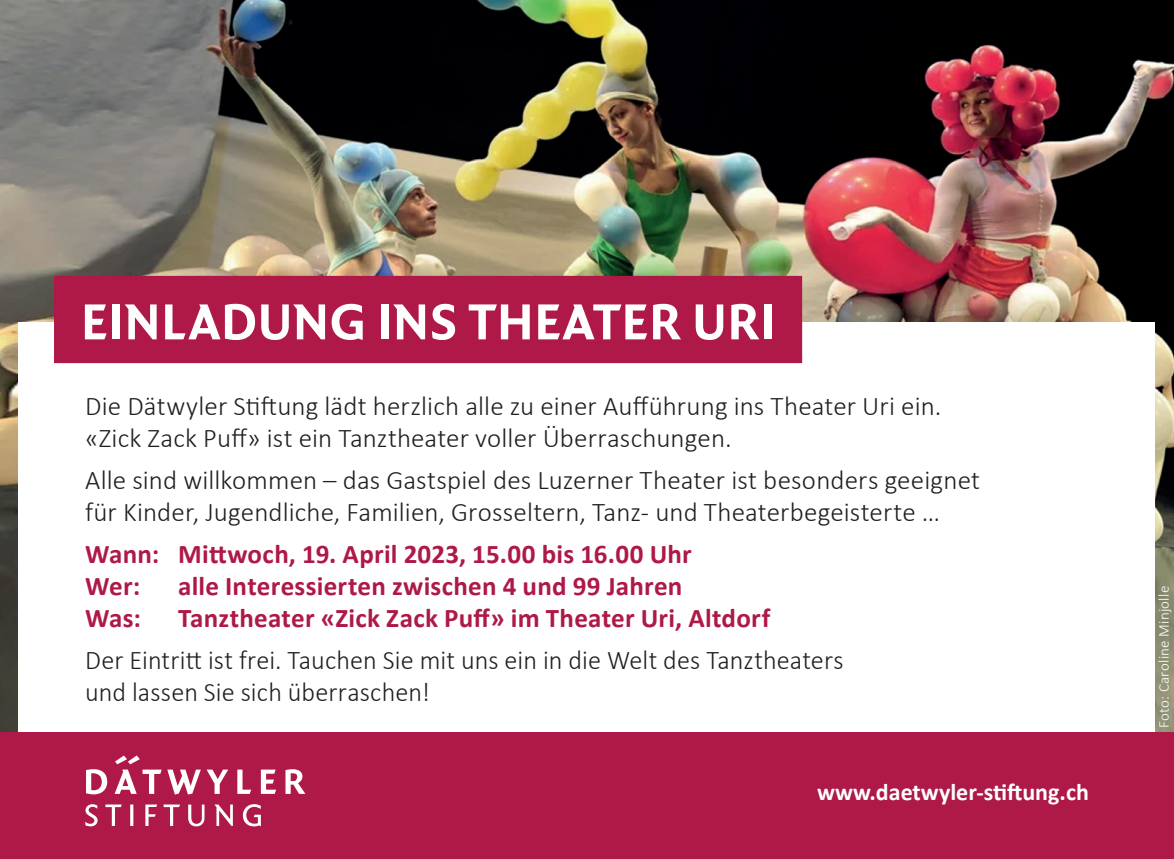
<style>
.page{position:relative;width:1174px;height:859px;background:#fff}
.page>*{position:absolute;margin:0;border:0;box-sizing:border-box;transform-origin:0 0}
.t1{font:700 54.3px "Quadraat Sans Offc";letter-spacing:.005em;color:#fff}
.t2{font:300 27px/31.8px "Calibri";letter-spacing:.005em;color:#231f20}
.t3{font:700 27px/31.8px "Calibri";letter-spacing:.01em;color:#ae1947}
.t4{font:700 24px "Calibri";color:#fff}
.t5{font:300 15px "Calibri";letter-spacing:.02em;color:#fff}
</style>
<div class="page">
<img style="left:0;top:0;width:1174px;height:732px">
<div style="left:19px;top:322px;width:1136px;height:410px;background:#fff"></div>
<div style="left:0;top:732px;width:1174px;height:127px;background:#ae1947"></div>
<div style="left:54px;top:276px;width:748px;height:87px;background:#ae1947"></div>
<svg style="left:85px;top:755px;width:220px;height:71px"></svg>
<h1 class="t1" style="left:81px;top:285px;width:696px">EINLADUNG INS THEATER URI</h1>
<p class="t2" style="left:85px;top:390px;width:858px">Die Dätwyler Stiftung lädt herzlich alle zu einer Aufführung ins Theater Uri ein. «Zick Zack Puff» ist ein Tanztheater voller Überraschungen.</p>
<p class="t2" style="left:85px;top:464px;width:896px">Alle sind willkommen – das Gastspiel des Luzerner Theater ist besonders geeignet für Kinder, Jugendliche, Familien, Grosseltern, Tanz- und Theaterbegeisterte …</p>
<p class="t3" style="left:85px;top:537px;width:608px">Wann: Mittwoch, 19. April 2023, 15.00 bis 16.00 Uhr<br>Wer:</p>
<p class="t3" style="left:178px;top:569px;width:506px">alle Interessierten zwischen 4 und 99 Jahren</p>
<p class="t3" style="left:85px;top:601px;width:57px">Was:</p>
<p class="t3" style="left:178px;top:601px;width:593px">Tanztheater «Zick Zack Puff» im Theater Uri, Altdorf</p>
<p class="t2" style="left:85px;top:644px;width:760px">Der Eintritt ist frei. Tauchen Sie mit uns ein in die Welt des Tanztheaters und lassen Sie sich überraschen!</p>
<p class="t4" style="left:817px;top:777px;width:273px">www.daetwyler-stiftung.ch</p>
<p class="t5" style="left:1154px;top:728px;width:144px;rotate:-90deg">Foto: Caroline Minjolle</p>
</div>
